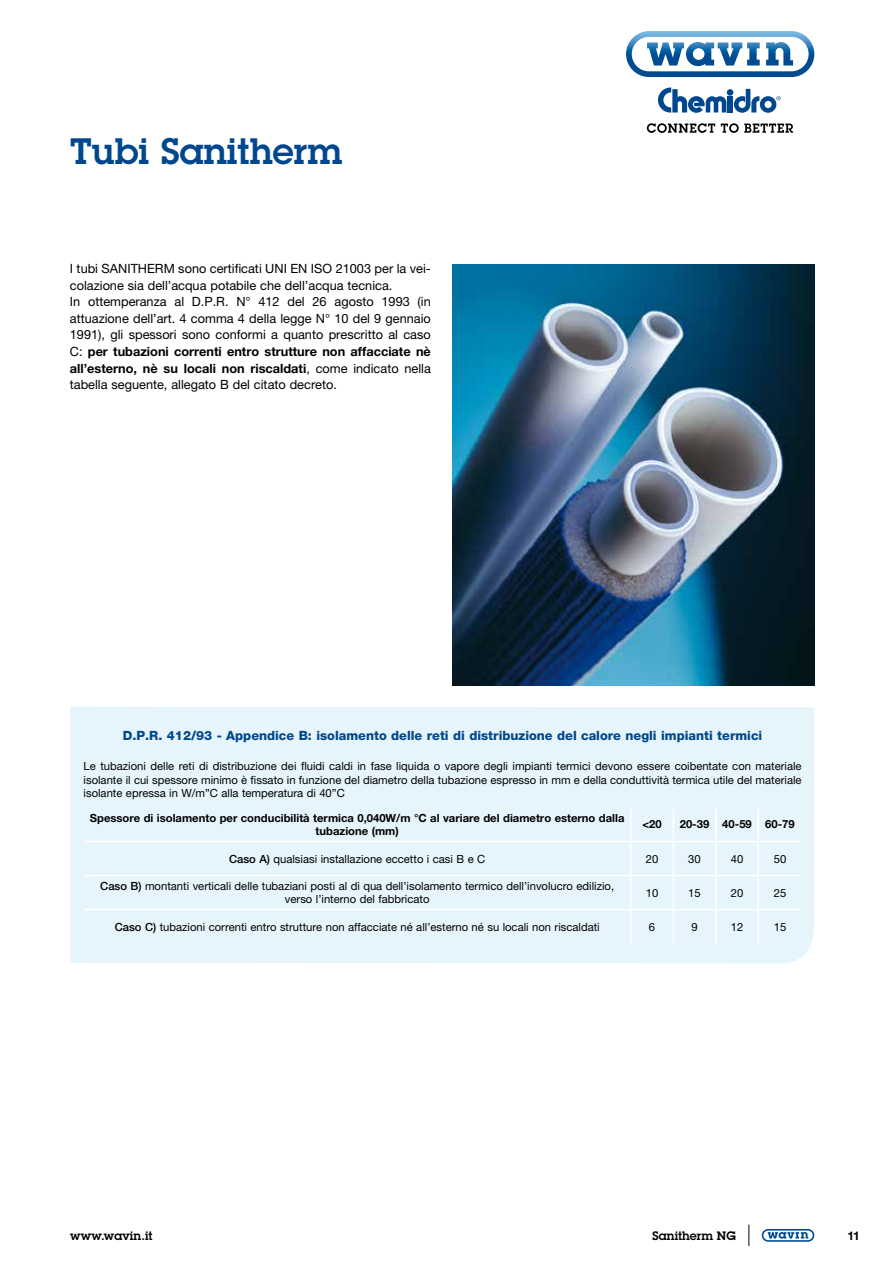
<style>
.page{position:relative;width:893px;height:1263px;background:#fff}
.page>*{position:absolute;margin:0;border:0;box-sizing:border-box;transform-origin:0 0}
.t1{font:600 36px "Lubalin Graph";color:#00478d}
.t2{font:12.75px/16.6px "Helvetica Neue LT Pro";color:#000}
.t3{font:800 12.75px "Helvetica Neue LT Pro";color:#00478d}
.t4{font:600 12px "Lubalin Graph";letter-spacing:.005em;color:#000}
.t5{font:700 12px "Helvetica Neue LT Pro";color:#000}
.t6{font:11.25px/13.5px "Helvetica Neue LT Pro";color:#000;text-align:justify}
.t7{font:700 11.25px/13.5px "Helvetica Neue LT Pro";color:#000;text-align:center}
.s1{font-weight:700}
.s2{font-weight:500}
</style>
<div class="page">
<div style="left:762px;top:1229px;width:52px;height:13px;border:2px solid #004b93;border-radius:6px"></div>
<svg style="left:768px;top:1232px;width:40px;height:7px"></svg>
<svg style="left:748px;top:1225px;width:1px;height:21px"></svg>
<svg style="left:626px;top:31px;width:188px;height:46px"></svg>
<svg style="left:647px;top:123px;width:68px;height:10px"></svg>
<svg style="left:721px;top:123px;width:72px;height:10px"></svg>
<div style="left:727px;top:96px;width:6px;height:16px;background:#00478d"></div>
<div style="left:727px;top:89px;width:6px;height:7px;background:#00478d;border-radius:50%"></div>
<svg style="left:658px;top:88px;width:68px;height:25px"></svg>
<svg style="left:734px;top:89px;width:47px;height:24px"></svg>
<div style="left:70px;top:707px;width:744px;height:256px;background:#e6f5fc"></div>
<hr style="left:630px;top:807px;width:1px;height:34px;background:#fff">
<hr style="left:630px;top:842px;width:1px;height:33px;background:#fff">
<hr style="left:630px;top:876px;width:1px;height:33px;background:#fff">
<hr style="left:630px;top:910px;width:1px;height:33px;background:#fff">
<hr style="left:84px;top:841px;width:547px;height:1px;background:#fff">
<hr style="left:631px;top:841px;width:42px;height:1px;background:#fff">
<hr style="left:673px;top:841px;width:43px;height:1px;background:#fff">
<hr style="left:716px;top:841px;width:42px;height:1px;background:#fff">
<hr style="left:758px;top:841px;width:43px;height:1px;background:#fff">
<hr style="left:84px;top:875px;width:547px;height:1px;background:#fff">
<hr style="left:631px;top:875px;width:42px;height:1px;background:#fff">
<hr style="left:673px;top:875px;width:43px;height:1px;background:#fff">
<hr style="left:716px;top:875px;width:42px;height:1px;background:#fff">
<hr style="left:758px;top:875px;width:43px;height:1px;background:#fff">
<hr style="left:84px;top:909px;width:547px;height:1px;background:#fff">
<hr style="left:631px;top:909px;width:42px;height:1px;background:#fff">
<hr style="left:673px;top:909px;width:43px;height:1px;background:#fff">
<hr style="left:716px;top:909px;width:42px;height:1px;background:#fff">
<hr style="left:758px;top:909px;width:43px;height:1px;background:#fff">
<hr style="left:672px;top:807px;width:2px;height:34px;background:#fff">
<hr style="left:715px;top:807px;width:1px;height:34px;background:#fff">
<hr style="left:758px;top:807px;width:1px;height:34px;background:#fff">
<hr style="left:672px;top:842px;width:2px;height:33px;background:#fff">
<hr style="left:715px;top:842px;width:1px;height:33px;background:#fff">
<hr style="left:758px;top:842px;width:1px;height:33px;background:#fff">
<hr style="left:672px;top:876px;width:2px;height:33px;background:#fff">
<hr style="left:715px;top:876px;width:1px;height:33px;background:#fff">
<hr style="left:758px;top:876px;width:1px;height:33px;background:#fff">
<hr style="left:672px;top:910px;width:2px;height:33px;background:#fff">
<hr style="left:715px;top:910px;width:1px;height:33px;background:#fff">
<hr style="left:758px;top:910px;width:1px;height:33px;background:#fff">
<img style="left:453px;top:264px;width:361px;height:421px">
<h1 class="t1" style="left:70px;top:128px;width:274px">Tubi Sanitherm</h1>
<p class="t2" style="left:70px;top:260px;width:363px">I tubi SANITHERM sono certificati UNI EN ISO 21003 per la vei&shy;colazione sia dell’acqua potabile che dell’acqua tecnica.<br>In ottemperanza al D.P.R. N° 412 del 26 agosto 1993 (in attuazione dell’art. 4 comma 4 della legge N° 10 del 9 gennaio 1991), gli spessori sono conformi a quanto prescritto al caso C: <span class="s1">per tubazioni correnti entro strutture non affacciate nè all’esterno, nè su locali non riscaldati</span>, come indicato nella tabella seguente, allegato B del citato decreto.</p>
<p class="t3" style="left:123px;top:728px;width:641px">D.P.R. 412/93 - Appendice B: isolamento delle reti di distribuzione del calore negli impianti termici</p>
<p class="t6" style="left:84px;top:759px;width:720px">Le tubazioni delle reti di distribuzione dei fluidi caldi in fase liquida o vapore degli impianti termici devono essere coibentate con materiale isolante il cui spessore minimo è fissato in funzione del diametro della tubazione espresso in mm e della conduttività termica utile del materiale isolante epressa in W/m”C alla temperatura di 40”C</p>
<p class="t7" style="left:90px;top:811px;width:536px">Spessore di isolamento per conducibilità termica 0,040W/m °C al variare del diametro esterno dalla tubazione (mm)</p>
<p class="t7" style="left:642px;top:817px;width:21px">&lt;20</p>
<p class="t7" style="left:680px;top:817px;width:117px">20-39 40-59 60-79</p>
<p class="t6" style="left:229px;top:852px;width:258px"><span class="s2">Caso A)</span> qualsiasi installazione eccetto i casi B e C</p>
<p class="t6" style="left:646px;top:852px;width:14px">20</p>
<p class="t6" style="left:688px;top:852px;width:14px">30</p>
<p class="t6" style="left:731px;top:852px;width:14px">40</p>
<p class="t6" style="left:774px;top:852px;width:14px">50</p>
<p class="t6" style="left:100px;top:879px;width:515px;text-align:center"><span class="s2">Caso B)</span> montanti verticali delle tubaziani posti al di qua dell’isolamento termico dell’involucro edilizio, verso l’interno del fabbricato</p>
<p class="t6" style="left:646px;top:886px;width:14px">10</p>
<p class="t6" style="left:688px;top:886px;width:14px">15</p>
<p class="t6" style="left:731px;top:886px;width:14px">20</p>
<p class="t6" style="left:774px;top:886px;width:14px">25</p>
<p class="t6" style="left:115px;top:920px;width:487px"><span class="s2">Caso C)</span> tubazioni correnti entro strutture non affacciate né all’esterno né su locali non riscaldati</p>
<p class="t6" style="left:649px;top:920px;width:8px">6</p>
<p class="t6" style="left:691px;top:920px;width:8px">9</p>
<p class="t6" style="left:731px;top:920px;width:14px">12</p>
<p class="t6" style="left:774px;top:920px;width:14px">15</p>
<p class="t4" style="left:70px;top:1228px;width:84px">www.wavin.it</p>
<p class="t4" style="left:652px;top:1228px;width:85px">Sanitherm NG</p>
<p class="t5" style="left:847px;top:1228px;width:14px">11</p>
</div>
